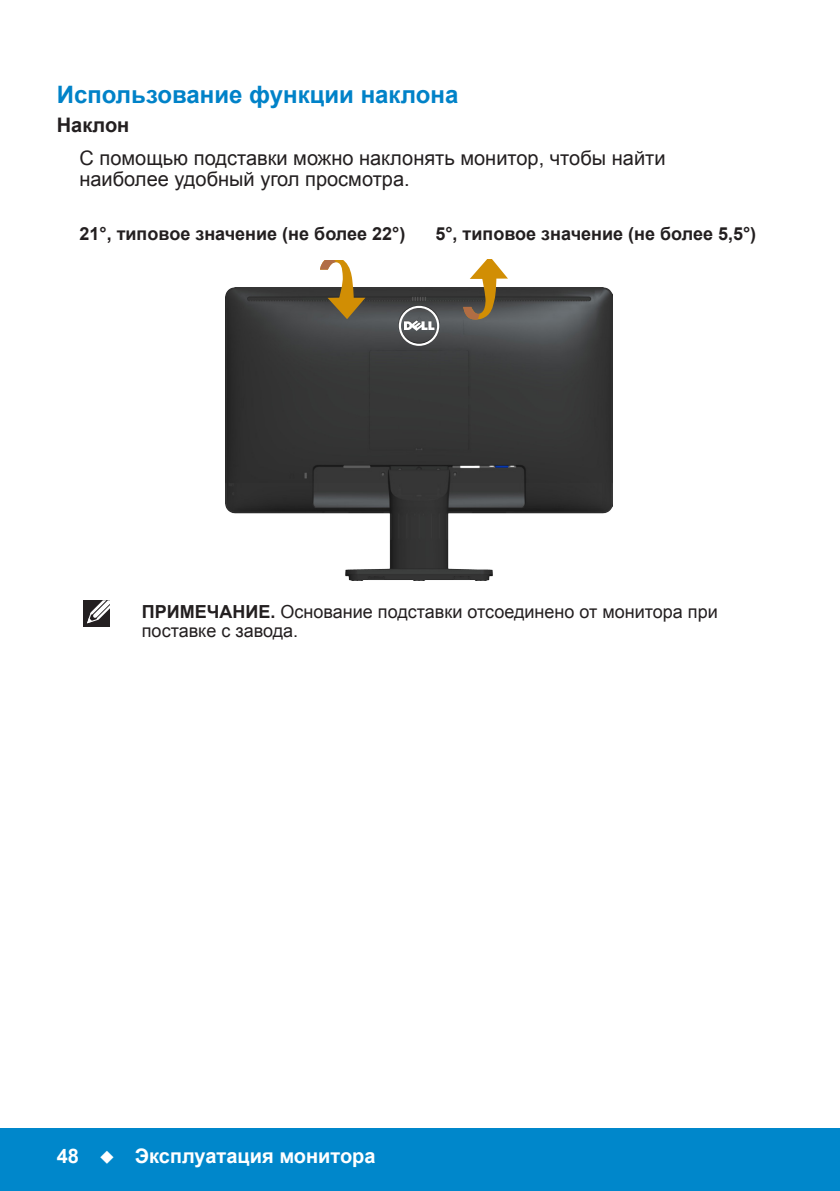
<style>
.page{position:relative;width:840px;height:1191px;background:#fff}
.page>*{position:absolute;margin:0;border:0;box-sizing:border-box;transform-origin:0 0}
.Head2{font:700 24px "Arial";color:#0082c8}
.Paragraph{font:20px/21px "Arial";color:#231f20}
.t1{font:700 20px "Arial";color:#fff}
.Callout_Head{font:700 20px "Arial";color:#231f20}
.t2{font:700 19px "Arial";color:#231f20}
.t3{font:18.8px "Museo For Dell 700";color:#000}
.Note_indent{font:18px/19px "Arial";color:#231f20}
.t4{font:700 18px "Arial";color:#231f20}
.s1{font-family:"Museo Sans For Dell 700"}
.s2{font-weight:700}
</style>
<div class="page">
<div style="left:0;top:1128px;width:839px;height:63px;background:#0087cb"></div>
<img style="left:225px;top:288px;width:387px;height:293px">
<svg style="left:463px;top:259px;width:44px;height:62px"></svg>
<svg style="left:320px;top:260px;width:45px;height:59px"></svg>
<svg style="left:398px;top:306px;width:41px;height:40px"></svg>
<div style="left:83px;top:600px;width:27px;height:27px;background:#231f20"></div>
<svg style="left:87px;top:600px;width:23px;height:24px"></svg>
<p class="Head2" style="left:57px;top:78px;width:403px">Использование функции наклона</p>
<p class="Callout_Head" style="left:57px;top:112px;width:74px">Наклон</p>
<p class="Paragraph" style="left:79px;top:147px;width:587px">С помощью подставки можно наклонять монитор, чтобы найти наиболее удобный угол просмотра.</p>
<p class="t2" style="left:316px;top:223px;width:30px">21°</p>
<p class="t4" style="left:79px;top:221px;width:327px">21°, типовое значение (не более 22°)</p>
<p class="t4" style="left:435px;top:222px;width:322px">5°, типовое значение (не более 5,5°)</p>
<p class="t3" style="left:320px;top:230px;width:29px">21°</p>
<p class="t3" style="left:391px;top:230px;width:229px">4° typical (<span class="s1">maximum 5.5</span>°<span class="s1">)</span></p>
<p class="Note_indent" style="left:142px;top:603px;width:577px"><span class="s2">ПРИМЕЧАНИЕ.</span> Основание подставки отсоединено от монитора при поставке с завода.</p>
<p class="t1" style="left:57px;top:1142px;width:320px">48 ◆ Эксплуатация монитора</p>
</div>
